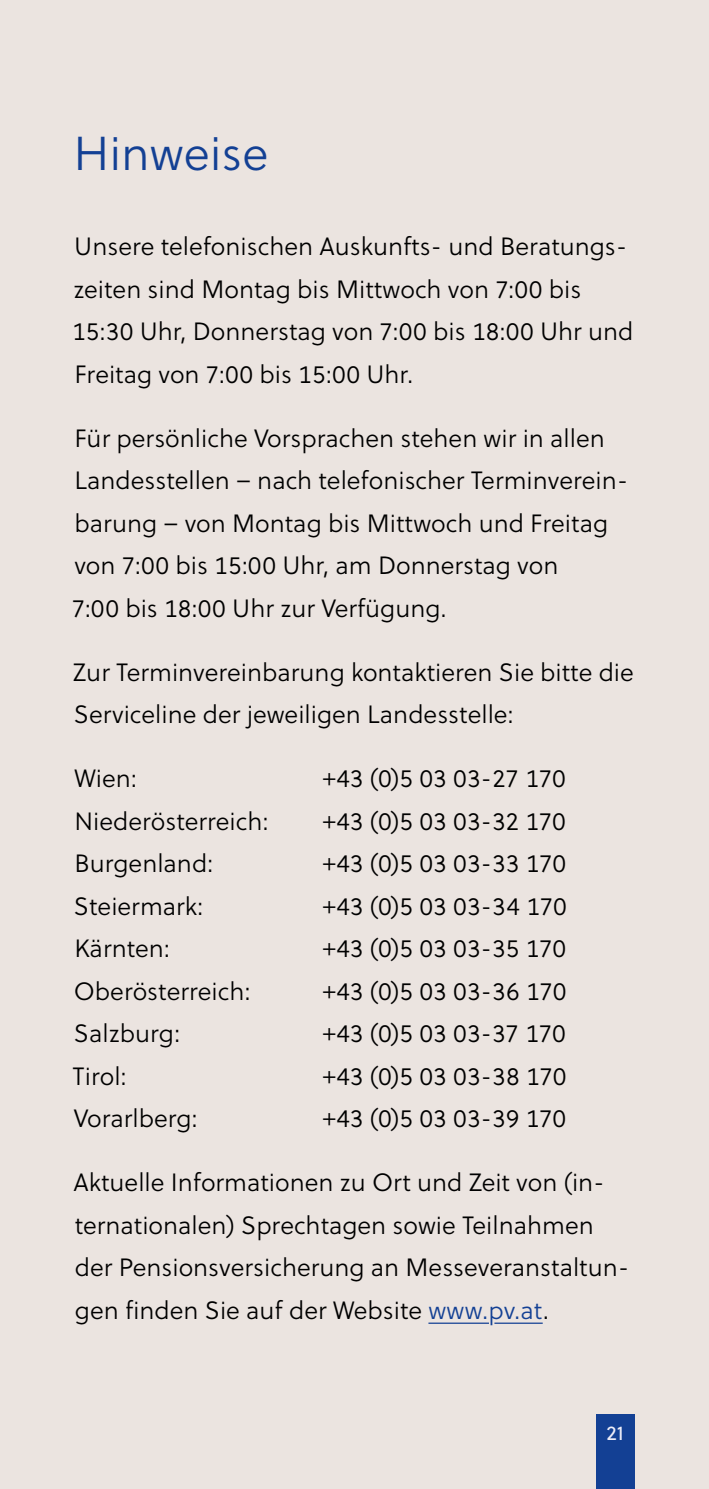
<style>
.page{position:relative;width:709px;height:1489px;background:#fff}
.page>*{position:absolute;margin:0;border:0;box-sizing:border-box;transform-origin:0 0}
.Überschriften_H1_-_Überschrift_1{font:47.5px "Soleil Lt";color:#134094}
.Texte_p_Fließtext_ohne_Abstand{font:25px/42.5px "Soleil Lt";color:#000}
.Texte_P_-_Fließtext{font:25px/42.5px "Soleil Lt";color:#000}
.t1{font:20px "Soleil";color:#ededf8}
.s1{color:#134094}
.s2{color:#ebe4e0}
</style>
<div class="page">
<div style="left:0;top:0;width:709px;height:1488px;background:#ebe4e0"></div>
<div style="left:595px;top:1414px;width:39px;height:74px;background:#134094"></div>
<hr style="left:428px;top:1322px;width:114px;height:1px;background:#134094">
<h1 class="Überschriften_H1_-_Überschrift_1" style="left:73px;top:120px;width:197px">Hinweise</h1>
<p class="Texte_P_-_Fließtext" style="left:72px;top:225px;width:563px">Unsere telefonischen Auskunfts- und Beratungs&shy;zeiten sind Montag bis Mittwoch von 7:00 bis 15:30 Uhr, Donnerstag von 7:00 bis 18:00 Uhr und Freitag von 7:00 bis 15:00 Uhr.</p>
<p class="Texte_P_-_Fließtext" style="left:72px;top:416px;width:558px">Für persönliche Vorsprachen stehen wir in allen Landesstellen – nach telefonischer Terminverein&shy;barung – von Montag bis Mittwoch und Freitag von 7:00 bis 15:00 Uhr, am Donnerstag von<br>7:00 bis 18:00 Uhr zur Verfügung.</p>
<p class="Texte_p_Fließtext_ohne_Abstand" style="left:73px;top:650px;width:562px">Zur Terminvereinbarung kontaktieren Sie bitte die<br>Serviceline der jeweiligen Landesstelle:</p>
<p class="Texte_p_Fließtext_ohne_Abstand" style="left:74px;top:756px;width:64px">Wien:</p>
<p class="Texte_p_Fließtext_ohne_Abstand" style="left:322px;top:756px;width:245px">+43 (0)5 03 03-27 170</p>
<p class="Texte_p_Fließtext_ohne_Abstand" style="left:74px;top:799px;width:196px">Niederösterreich:</p>
<p class="Texte_p_Fließtext_ohne_Abstand" style="left:322px;top:799px;width:245px">+43 (0)5 03 03-32 170</p>
<p class="Texte_p_Fließtext_ohne_Abstand" style="left:74px;top:841px;width:141px">Burgenland:</p>
<p class="Texte_p_Fließtext_ohne_Abstand" style="left:322px;top:841px;width:245px">+43 (0)5 03 03-33 170</p>
<p class="Texte_p_Fließtext_ohne_Abstand" style="left:74px;top:884px;width:131px">Steiermark:</p>
<p class="Texte_p_Fließtext_ohne_Abstand" style="left:322px;top:884px;width:246px">+43 (0)5 03 03-34 170</p>
<p class="Texte_p_Fließtext_ohne_Abstand" style="left:74px;top:926px;width:97px">Kärnten:</p>
<p class="Texte_p_Fließtext_ohne_Abstand" style="left:322px;top:926px;width:245px">+43 (0)5 03 03-35 170</p>
<p class="Texte_p_Fließtext_ohne_Abstand" style="left:74px;top:969px;width:178px">Oberösterreich:</p>
<p class="Texte_p_Fließtext_ohne_Abstand" style="left:322px;top:969px;width:245px">+43 (0)5 03 03-36 170</p>
<p class="Texte_p_Fließtext_ohne_Abstand" style="left:74px;top:1012px;width:108px">Salzburg:</p>
<p class="Texte_p_Fließtext_ohne_Abstand" style="left:322px;top:1012px;width:245px">+43 (0)5 03 03-37 170</p>
<p class="Texte_p_Fließtext_ohne_Abstand" style="left:73px;top:1054px;width:56px">Tirol:</p>
<p class="Texte_p_Fließtext_ohne_Abstand" style="left:322px;top:1054px;width:245px">+43 (0)5 03 03-38 170</p>
<p class="Texte_p_Fließtext_ohne_Abstand" style="left:74px;top:1097px;width:125px">Vorarlberg:</p>
<p class="Texte_p_Fließtext_ohne_Abstand" style="left:322px;top:1097px;width:245px">+43 (0)5 03 03-39 170</p>
<p class="Texte_p_Fließtext_ohne_Abstand" style="left:74px;top:1160px;width:557px">Aktuelle Informationen zu Ort und Zeit von (in&shy;ternationalen) Sprechtagen sowie Teilnahmen der Pensionsversicherung an Messeveranstaltun&shy;gen finden Sie auf der Website <span class="s1">www.</span><span class="s2">p</span><span class="s1">v.at</span>.</p>
<p class="t1" style="left:606px;top:1418px;width:19px">21</p>
</div>
